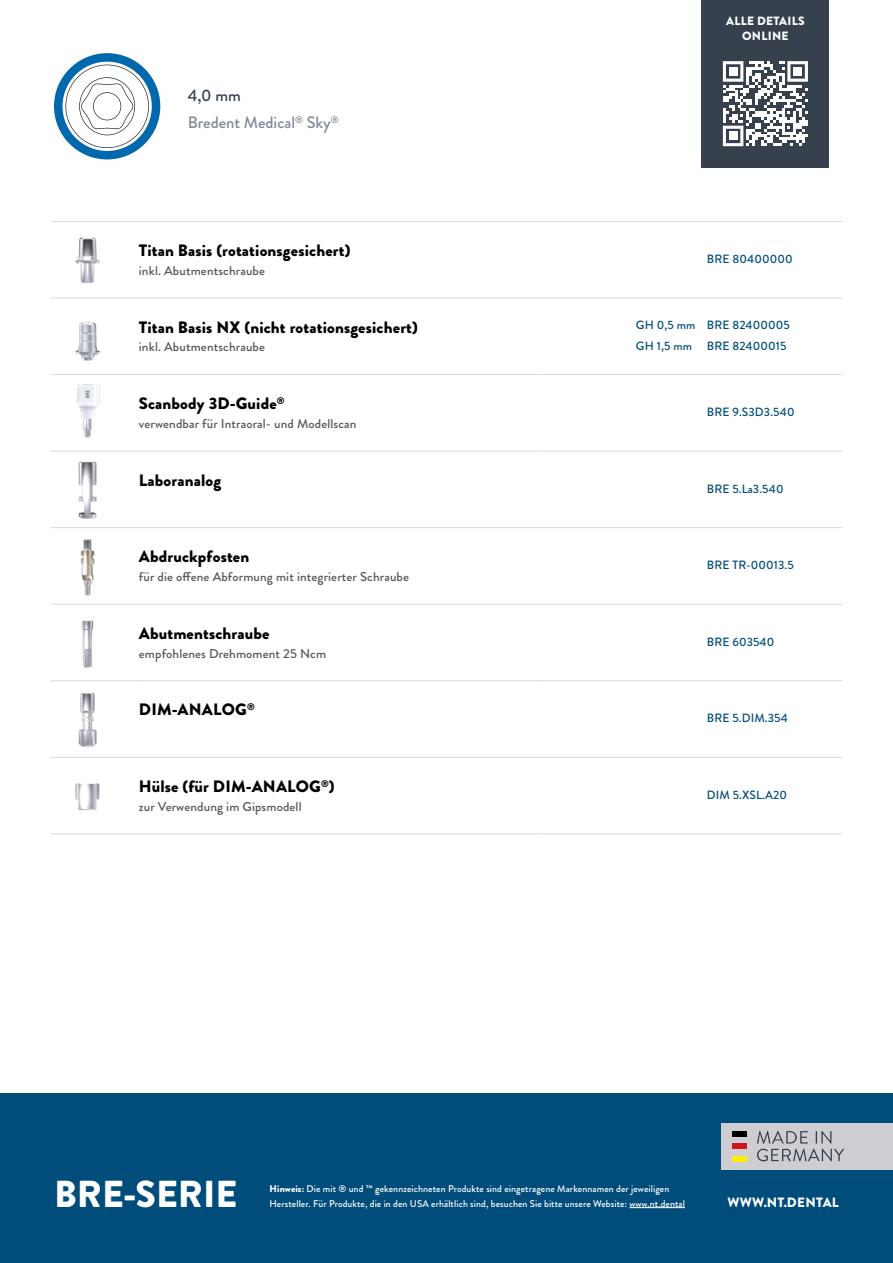
<style>
.page{position:relative;width:893px;height:1263px;background:#fff}
.page>*{position:absolute;margin:0;border:0;box-sizing:border-box;transform-origin:0 0}
.t1{font:900 37.5px "Brandon Grotesque";color:#fff}
.Artikel{font:900 16.5px "Brandon Grotesque";letter-spacing:.01em;color:#000}
.t2{font:500 16.5px "Brandon Grotesque";color:#818998}
.t3{font:500 16.5px "Brandon Grotesque";color:#37414e}
.t4{font:900 13.5px "Brandon Grotesque";letter-spacing:.02em;color:#fff}
.Artikel_Zusatz{font:500 12.75px "Brandon Grotesque";letter-spacing:.01em;color:#575756}
.t5{font:500 12px "Brandon Grotesque";letter-spacing:.01em;color:#004d7c}
.t6{font:900 12px/14.4px "Brandon Grotesque";letter-spacing:.02em;color:#fff;text-align:center}
.t7{font:500 9.75px/15px "Brandon Grotesque";letter-spacing:.01em;color:#fff}
.s1{font-weight:900}
</style>
<div class="page">
<div style="left:0;top:1093px;width:893px;height:170px;background:#004d7c"></div>
<div style="left:702px;top:0;width:127px;height:167px;background:#37414e"></div>
<div style="left:721px;top:1123px;width:172px;height:47px;background:#ceced2"></div>
<div style="left:731px;top:1131px;width:15px;height:5px;background:#000"></div>
<div style="left:731px;top:1144px;width:15px;height:5px;background:#cd1719"></div>
<div style="left:731px;top:1156px;width:15px;height:5px;background:#ffed00"></div>
<svg style="left:757px;top:1131px;width:87px;height:30px"></svg>
<hr style="left:629px;top:1207px;width:56px;height:1px;background:#fff">
<svg style="left:723px;top:61px;width:85px;height:85px"></svg>
<div style="left:729px;top:67px;width:8px;height:9px;background:#fff"></div>
<div style="left:793px;top:67px;width:9px;height:9px;background:#fff"></div>
<div style="left:729px;top:132px;width:8px;height:8px;background:#fff"></div>
<svg style="left:54px;top:53px;width:106px;height:106px"></svg>
<hr style="left:50px;top:221px;width:89px;height:1px;background:#dadada">
<hr style="left:139px;top:221px;width:398px;height:1px;background:#dadada">
<hr style="left:537px;top:221px;width:305px;height:1px;background:#dadada">
<hr style="left:50px;top:298px;width:89px;height:1px;background:#dadada">
<hr style="left:139px;top:298px;width:398px;height:1px;background:#dadada">
<hr style="left:537px;top:298px;width:305px;height:1px;background:#dadada">
<hr style="left:50px;top:374px;width:89px;height:1px;background:#dadada">
<hr style="left:139px;top:374px;width:398px;height:1px;background:#dadada">
<hr style="left:537px;top:374px;width:305px;height:1px;background:#dadada">
<hr style="left:50px;top:451px;width:89px;height:1px;background:#dadada">
<hr style="left:139px;top:451px;width:398px;height:1px;background:#dadada">
<hr style="left:537px;top:451px;width:305px;height:1px;background:#dadada">
<hr style="left:50px;top:527px;width:89px;height:1px;background:#dadada">
<hr style="left:139px;top:527px;width:398px;height:1px;background:#dadada">
<hr style="left:537px;top:527px;width:305px;height:1px;background:#dadada">
<hr style="left:50px;top:604px;width:89px;height:1px;background:#dadada">
<hr style="left:139px;top:604px;width:398px;height:1px;background:#dadada">
<hr style="left:537px;top:604px;width:305px;height:1px;background:#dadada">
<hr style="left:50px;top:680px;width:89px;height:1px;background:#dadada">
<hr style="left:139px;top:680px;width:398px;height:1px;background:#dadada">
<hr style="left:537px;top:680px;width:305px;height:1px;background:#dadada">
<hr style="left:50px;top:757px;width:89px;height:1px;background:#dadada">
<hr style="left:139px;top:757px;width:398px;height:1px;background:#dadada">
<hr style="left:537px;top:757px;width:305px;height:1px;background:#dadada">
<hr style="left:50px;top:833px;width:89px;height:1px;background:#dadada">
<hr style="left:139px;top:833px;width:398px;height:1px;background:#dadada">
<hr style="left:537px;top:833px;width:305px;height:1px;background:#dadada">
<img style="left:75px;top:237px;width:25px;height:47px">
<img style="left:75px;top:322px;width:25px;height:39px">
<img style="left:76px;top:384px;width:24px;height:54px">
<img style="left:78px;top:461px;width:19px;height:58px">
<img style="left:80px;top:539px;width:15px;height:57px">
<img style="left:81px;top:620px;width:13px;height:48px">
<img style="left:78px;top:692px;width:19px;height:55px">
<img style="left:75px;top:783px;width:25px;height:27px">
<p class="t3" style="left:188px;top:84px;width:54px">4,0 mm</p>
<p class="t2" style="left:188px;top:111px;width:152px">Bredent Medical<sup>®</sup> Sky<sup>®</sup></p>
<p class="Artikel" style="left:139px;top:239px;width:213px">Titan Basis (rotationsgesichert)</p>
<p class="Artikel_Zusatz" style="left:139px;top:262px;width:128px">inkl. Abutmentschraube</p>
<p class="Artikel" style="left:139px;top:315px;width:281px">Titan Basis NX (nicht rotationsgesichert)</p>
<p class="Artikel_Zusatz" style="left:139px;top:338px;width:128px">inkl. Abutmentschraube</p>
<p class="Artikel" style="left:139px;top:392px;width:147px">Scanbody 3D-Guide<sup>®</sup></p>
<p class="Artikel_Zusatz" style="left:139px;top:415px;width:219px">verwendbar für Intraoral- und Modellscan</p>
<p class="t6" style="left:726px;top:14px;width:80px">ALLE DETAILS<br>ONLINE</p>
<p class="t5" style="left:707px;top:251px;width:87px">BRE 80400000</p>
<p class="t5" style="left:636px;top:317px;width:61px">GH 0,5 mm</p>
<p class="t5" style="left:707px;top:317px;width:85px">BRE 82400005</p>
<p class="t5" style="left:636px;top:338px;width:58px">GH 1,5 mm</p>
<p class="t5" style="left:707px;top:338px;width:81px">BRE 82400015</p>
<p class="t5" style="left:707px;top:404px;width:89px">BRE 9.S3D3.540</p>
<p class="Artikel" style="left:139px;top:468px;width:84px">Laboranalog</p>
<p class="t5" style="left:707px;top:480px;width:78px">BRE 5.La3.540</p>
<p class="Artikel" style="left:139px;top:545px;width:112px">Abdruckpfosten</p>
<p class="Artikel_Zusatz" style="left:139px;top:568px;width:272px">für die offene Abformung mit integrierter Schraube</p>
<p class="Artikel" style="left:139px;top:621px;width:132px">Abutmentschraube</p>
<p class="Artikel_Zusatz" style="left:139px;top:644px;width:189px">empfohlenes Drehmoment 25 Ncm</p>
<p class="Artikel" style="left:139px;top:698px;width:117px">DIM-ANALOG<sup>®</sup></p>
<p class="Artikel" style="left:139px;top:775px;width:197px">Hülse (für DIM-ANALOG<sup>®</sup>)</p>
<p class="Artikel_Zusatz" style="left:139px;top:797px;width:164px">zur Verwendung im Gipsmodell</p>
<p class="t5" style="left:707px;top:557px;width:89px">BRE TR-00013.5</p>
<p class="t5" style="left:707px;top:633px;width:69px">BRE 603540</p>
<p class="t5" style="left:707px;top:710px;width:83px">BRE 5.DIM.354</p>
<p class="t5" style="left:707px;top:786px;width:82px">DIM 5.XSL.A20</p>
<h1 class="t1" style="left:54px;top:1167px;width:185px">BRE-SERIE</h1>
<p class="t7" style="left:270px;top:1181px;width:417px"><span class="s1">Hinweis:</span> Die mit ® und ™ gekennzeichneten Produkte sind eingetragene Markennamen der jeweiligen<br>Hersteller. Für Produkte, die in den USA erhältlich sind, besuchen Sie bitte unsere Website: www.nt.dental</p>
<h3 class="t4" style="left:728px;top:1192px;width:113px">WWW.NT.DENTAL</h3>
</div>
